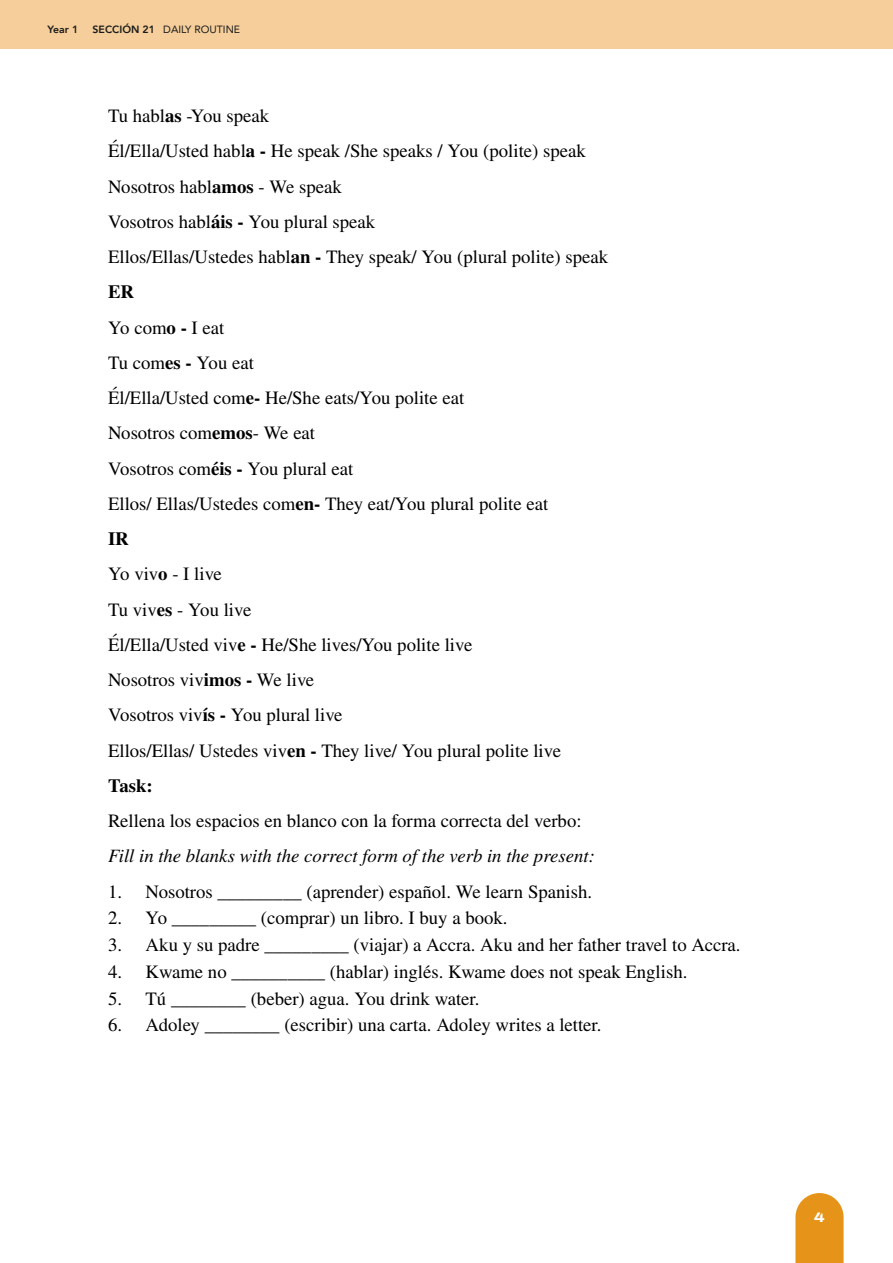
<style>
.page{position:relative;width:893px;height:1263px;background:#fff}
.page>*{position:absolute;margin:0;border:0;box-sizing:border-box;transform-origin:0 0}
.t1{font:18.75px/35.2px "STIX General";color:#000}
.t2{font:italic 18.75px "STIX General";color:#000}
.t3{font:800 13.5px "Archivo Expanded";color:#fff}
.t4{font:10.5px "Avenir";color:#1a1a1a}
.t5{font:800 10.5px "Avenir";color:#1a1a1a}
.s1{font-weight:800}
.s2{font-weight:700}
</style>
<div class="page">
<div style="left:0;top:0;width:893px;height:49px;background:#f5ce9b"></div>
<svg style="left:795px;top:1193px;width:49px;height:70px;background:#e89d2e"></svg>
<p class="t5" style="left:48px;top:21px;width:32px">Year 1</p>
<p class="t4" style="left:93px;top:21px;width:149px"><span class="s1">SECCIÓN 21</span> DAILY ROUTINE</p>
<p class="t1" style="left:108px;top:99px;width:502px">Tu habl<span class="s2">as</span> -You speak<br>Él/Ella/Usted habl<span class="s2">a -</span> He speak /She speaks / You (polite) speak<br>Nosotros habl<span class="s2">amos</span> - We speak<br>Vosotros habl<span class="s2">áis -</span> You plural speak<br>Ellos/Ellas/Ustedes habl<span class="s2">an -</span> They speak/ You (plural polite) speak<br><span class="s2">ER<br></span>Yo com<span class="s2">o -</span> I eat<br>Tu com<span class="s2">es -</span> You eat<br>Él/Ella/Usted com<span class="s2">e-</span> He/She eats/You polite eat<br>Nosotros com<span class="s2">emos</span>- We eat<br>Vosotros com<span class="s2">éis -</span> You plural eat<br>Ellos/ Ellas/Ustedes com<span class="s2">en-</span> They eat/You plural polite eat<br><span class="s2">IR<br></span>Yo viv<span class="s2">o</span> - I live<br>Tu viv<span class="s2">es</span> - You live<br>Él/Ella/Usted viv<span class="s2">e -</span> He/She lives/You polite live<br>Nosotros viv<span class="s2">imos -</span> We live<br>Vosotros viv<span class="s2">ís -</span> You plural live<br>Ellos/Ellas/ Ustedes viv<span class="s2">en -</span> They live/ You plural polite live<br><span class="s2">Task:</span></p>
<p class="t1" style="left:108px;top:804px;width:475px">Rellena los espacios en blanco con la forma correcta del verbo:</p>
<p class="t2" style="left:108px;top:843px;width:488px">Fill in the blanks with the correct form of the verb in the present:</p>
<p class="t1" style="left:108px;top:875px;width:486px">1. Nosotros _________ (aprender) español. We learn Spanish.</p>
<p class="t1" style="left:108px;top:901px;width:401px">2. Yo _________ (comprar) un libro. I buy a book.</p>
<p class="t1" style="left:108px;top:928px;width:634px">3. Aku y su padre _________ (viajar) a Accra. Aku and her father travel to Accra.</p>
<p class="t1" style="left:108px;top:955px;width:581px">4. Kwame no __________ (hablar) inglés. Kwame does not speak English.</p>
<p class="t1" style="left:108px;top:982px;width:373px">5. Tú ________ (beber) agua. You drink water.</p>
<p class="t1" style="left:108px;top:1008px;width:495px">6. Adoley ________ (escribir) una carta. Adoley writes a letter.</p>
<p class="t3" style="left:814px;top:1207px;width:12px">4</p>
</div>
